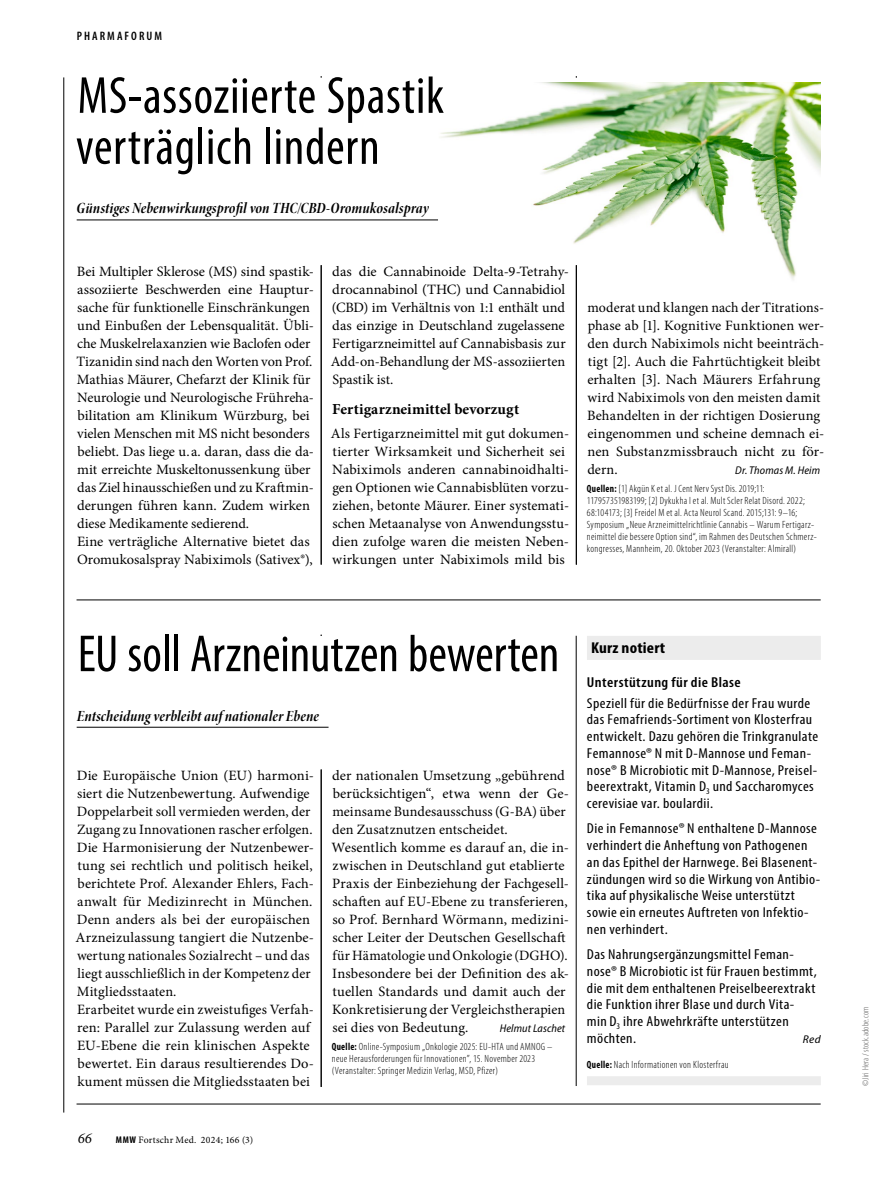
<style>
.page{position:relative;width:893px;height:1187px;background:#fff}
.page>*{position:absolute;margin:0;border:0;box-sizing:border-box;transform-origin:0 0}
.Title_klein{font:condensed 52.5px/51px "Myriad Pro";letter-spacing:.015em;color:#000}
.SuperTitle_1Pharma{font:15.75px "Minion Pro Bold Cn It Disp";letter-spacing:.005em;color:#000}
.NoXML_Kurz_notiert{font:700 condensed 15.75px "Myriad Pro";letter-spacing:.01em;color:#000;scale:1.1 1}
.SectionHeading_1_x{font:700 15.3px "Minion Pro";letter-spacing:.005em;color:#000}
.t1{font:italic 14.85px "Minion Pro";color:#000}
.Para_Kurz_notiert{font:condensed 14.4px/16.8px "Myriad Pro";letter-spacing:.025em;color:#000;scale:1.1 1}
.Title_Kurz_notiert{font:600 condensed 14.4px "Myriad Pro";letter-spacing:.03em;color:#000;scale:1.1 1}
.Para_x{font:14.25px/18px "Minion Pro";letter-spacing:.005em;color:#000}
.t2{font:600 condensed 12.3px "Myriad Pro";letter-spacing:.165em;color:#000}
.Para_x-2{font:italic semi-condensed 11.25px "Myriad Pro";letter-spacing:.01em;color:#000}
.Para_Kurz_notiert-2{font:italic semi-condensed 11.25px "Myriad Pro";color:#000;scale:1.1 1}
.Source_x{font:300 condensed 10.5px/12px "Myriad Pro";letter-spacing:.03em;color:#000}
.Source_BoxLine{font:300 condensed 10.5px "Myriad Pro";letter-spacing:.03em;color:#000}
.t3{font:9.75px "Minion Pro";letter-spacing:.025em;color:#000}
.Image_Source_x{font:300 condensed 9px "Myriad Pro";letter-spacing:.02em;color:#565655}
.s1{font-weight:700}
.s2{font-family:"Myriad Pro";font-weight:700;font-stretch:condensed}
</style>
<div class="page">
<hr style="left:64px;top:77px;width:1px;height:1035px;background:#000">
<hr style="left:77px;top:599px;width:744px;height:1px;background:#000">
<hr style="left:576px;top:635px;width:1px;height:450px;background:#000">
<hr style="left:77px;top:1103px;width:744px;height:1px;background:#000">
<div style="left:587px;top:636px;width:234px;height:24px;background:#ececec"></div>
<div style="left:587px;top:1076px;width:234px;height:9px;background:#ececec"></div>
<hr style="left:77px;top:727px;width:252px;height:1px;background:#000">
<hr style="left:321px;top:769px;width:1px;height:317px;background:#000">
<img style="left:435px;top:83px;width:386px;height:202px">
<hr style="left:77px;top:220px;width:361px;height:1px;background:#000">
<hr style="left:321px;top:265px;width:1px;height:299px;background:#000">
<hr style="left:576px;top:265px;width:1px;height:299px;background:#000">
<p class="t2" style="left:77px;top:29px;width:87px">PHARMAFORUM</p>
<p class="Title_klein" style="left:76px;top:69px;width:369px">MS-assoziierte Spastik verträglich lindern</p>
<p class="SuperTitle_1Pharma" style="left:77px;top:198px;width:354px">Günstiges Nebenwirkungsprofil von THC/CBD-Oromukosalspray</p>
<p class="Para_x" style="left:77px;top:262px;width:239px">Bei Multipler Sklerose (MS) sind spastik&shy;assoziierte Beschwerden eine Hauptur&shy;sache für funktionelle Einschränkungen und Einbußen der Lebensqualität. Übli&shy;che Muskelrelaxanzien wie Baclofen oder Tizanidin sind nach den Worten von Prof.<br>Mathias Mäurer, Chefarzt der Klinik für Neurologie und Neurologische Frühreha&shy;bilitation am Klinikum Würzburg, bei vielen Menschen mit MS nicht besonders beliebt. Das liege u.a. daran, dass die da&shy;mit erreichte Muskeltonussenkung über das Ziel hinausschießen und zu Kraftmin&shy;derungen führen kann. Zudem wirken diese Medikamente sedierend.</p>
<p class="Para_x" style="left:77px;top:532px;width:237px">Eine verträgliche Alternative bietet das<br>Oromukosalspray Nabiximols (Sativex®),</p>
<p class="Para_x" style="left:331px;top:262px;width:240px">das die Cannabinoide Delta-9-Tetrahy&shy;drocannabinol (THC) und Cannabidiol (CBD) im Verhältnis von 1:1 enthält und das einzige in Deutschland zugelassene Fertigarzneimittel auf Cannabisbasis zur Add-on--Behandlung der MS-assoziierten Spastik ist.</p>
<p class="SectionHeading_1_x" style="left:332px;top:398px;width:189px">Fertigarzneimittel bevorzugt</p>
<p class="Para_x" style="left:331px;top:424px;width:240px">Als Fertigarzneimittel mit gut dokumen&shy;tierter Wirksamkeit und Sicherheit sei Nabiximols anderen cannabinoidhalti&shy;gen Optionen wie Cannabisblüten vorzu&shy;ziehen, betonte Mäurer. Einer systemati&shy;schen Metaanalyse von Anwendungsstu&shy;dien zufolge waren die meisten Neben&shy;wirkungen unter Nabiximols mild bis</p>
<p class="Para_x" style="left:587px;top:298px;width:239px">moderat und klangen nach der Titrations&shy;phase ab [1]. Kognitive Funktionen wer&shy;den durch Nabiximols nicht beeinträch&shy;tigt [2]. Auch die Fahrtüchtigkeit bleibt erhalten [3]. Nach Mäurers Erfahrung wird Nabiximols von den meisten damit Behandelten in der richtigen Dosierung eingenommen und scheine demnach ei&shy;nen Substanzmissbrauch nicht zu för&shy;dern.</p>
<p class="Para_x-2" style="left:735px;top:464px;width:86px">Dr. Thomas M. Heim</p>
<p class="Source_x" style="left:587px;top:482px;width:231px"><span class="s1">Quellen:</span> [1] Akgün K et al. J Cent Nerv Syst Dis. 2019;11:<br>117957351983199; [2] Dykukha I et al. Mult Scler Relat Disord. 2022; 68:104173; [3] Freidel M et al. Acta Neurol Scand. 2015;131: 9–16; Symposium „Neue Arzneimittelrichtlinie Cannabis – Warum Fertigarz&shy;neimittel die bessere Option sind“, im Rahmen des Deutschen Schmerz&shy;kongresses, Mannheim, 20. Oktober 2023 (Veranstalter: Almirall)</p>
<p class="Title_klein" style="left:78px;top:627px;width:483px">EU soll Arzneinutzen bewerten</p>
<p class="SuperTitle_1Pharma" style="left:77px;top:705px;width:244px">Entscheidung verbleibt auf nationaler Ebene</p>
<p class="Para_x" style="left:76px;top:766px;width:240px">Die Europäische Union (EU) harmoni&shy;siert die Nutzenbewertung. Aufwendige Doppelarbeit soll vermieden werden, der Zugang zu Innovationen rascher erfolgen.<br>Die Harmonisierung der Nutzenbewer&shy;tung sei rechtlich und politisch heikel, berichtete Prof. Alexander Ehlers, Fach&shy;anwalt für Medizinrecht in München.<br>Denn anders als bei der europäischen Arzneizulassung tangiert die Nutzenbe&shy;wertung nationales Sozialrecht – und das liegt ausschließlich in der Kompetenz der Mitgliedsstaaten.</p>
<p class="Para_x" style="left:77px;top:1000px;width:238px">Erarbeitet wurde ein zweistufiges Verfah&shy;ren: Parallel zur Zulassung werden auf EU-Ebene die rein klinischen Aspekte bewertet. Ein daraus resultierendes Do&shy;kument müssen die Mitgliedsstaaten bei</p>
<p class="t1" style="left:78px;top:1128px;width:16px">66</p>
<p class="t3" style="left:116px;top:1132px;width:139px"><span class="s2">MMW</span> Fortschr Med. 2024; 166 (3)</p>
<p class="Para_x" style="left:332px;top:766px;width:238px">der nationalen Umsetzung „gebührend berücksichtigen“, etwa wenn der Ge&shy;meinsame Bundesausschuss (G-BA) über den Zusatznutzen entscheidet.</p>
<p class="Para_x" style="left:331px;top:838px;width:239px">Wesentlich komme es darauf an, die in&shy;zwischen in Deutschland gut etablierte Praxis der Einbeziehung der Fachgesell&shy;schaften auf EU-Ebene zu transferieren, so Prof. Bernhard Wörmann, medizini&shy;scher Leiter der Deutschen Gesellschaft für Hämatologie und Onkologie (DGHO).<br>Insbesondere bei der Definition des ak&shy;tuellen Standards und damit auch der Konkretisierung der Vergleichstherapien sei dies von Bedeutung.</p>
<p class="Para_x-2" style="left:500px;top:1022px;width:67px">Helmut Laschet</p>
<p class="Source_x" style="left:332px;top:1040px;width:222px"><span class="s1">Quelle:</span> Online-Symposium „Onkologie 2025: EU-HTA und AMNOG – neue Herausforderungen für Innovationen”, 15. November 2023 (Veranstalter: Springer Medizin Verlag, MSD, Pfizer)</p>
<p class="NoXML_Kurz_notiert" style="left:591px;top:637px;width:69px">Kurz notiert</p>
<p class="Title_Kurz_notiert" style="left:587px;top:674px;width:141px">Unterstützung für die Blase</p>
<p class="Para_Kurz_notiert" style="left:587px;top:694px;width:212px">Speziell für die Bedürfnisse der Frau wurde das Femafriends-Sortiment von Klosterfrau entwickelt. Dazu gehören die Trinkgranulate Femannose® N mit D-Mannose und Feman&shy;nose® B Microbiotic mit D-Mannose, Preisel&shy;beerextrakt, Vitamin D<sub>3</sub> und Saccharomyces cerevisiae var. boulardii.</p>
<p class="Para_Kurz_notiert" style="left:587px;top:820px;width:214px">Die in Femannose® N enthaltene D-Mannose verhindert die Anheftung von Pathogenen an das Epithel der Harnwege. Bei Blasenent&shy;zündungen wird so die Wirkung von Antibio&shy;tika auf physikalische Weise unterstützt sowie ein erneutes Auftreten von Infektio&shy;nen verhindert.</p>
<p class="Para_Kurz_notiert" style="left:587px;top:945px;width:210px">Das Nahrungsergänzungsmittel Feman&shy;nose® B Microbiotic ist für Frauen bestimmt, die mit dem enthaltenen Preiselbeerextrakt die Funktion ihrer Blase und durch Vita&shy;min D<sub>3</sub> ihre Abwehrkräfte unterstützen möchten.</p>
<p class="Para_Kurz_notiert-2" style="left:803px;top:1032px;width:18px">Red</p>
<p class="Source_BoxLine" style="left:587px;top:1058px;width:143px"><span class="s1">Quelle:</span> Nach Informationen von Klosterfrau</p>
<p class="Image_Source_x" style="left:861px;top:1085px;width:81px;rotate:-90deg">©Jiri Hera / stock.adobe.com</p>
</div>
